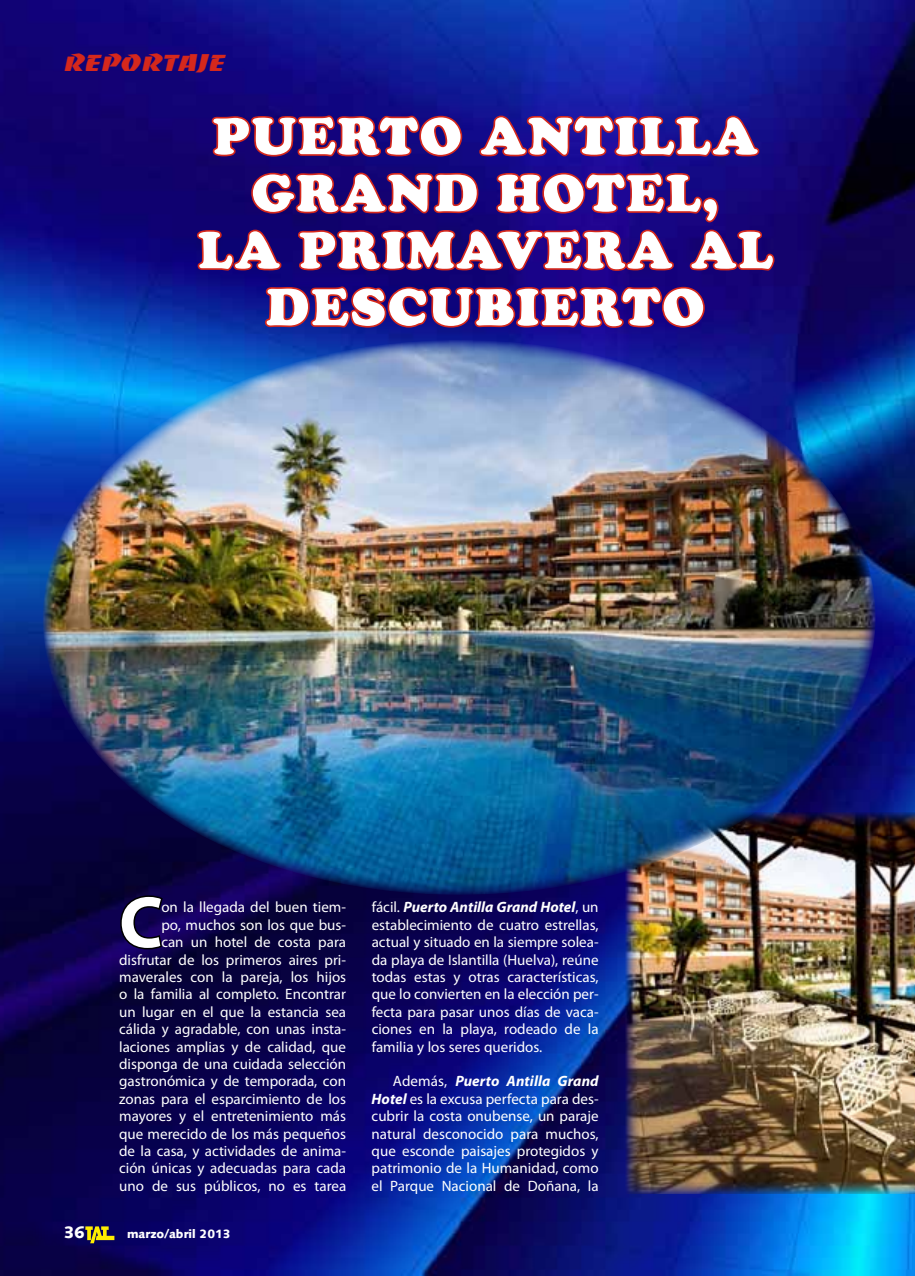
<style>
.page{position:relative;width:915px;height:1276px;background:#fff}
.page>*{position:absolute;margin:0;border:0;box-sizing:border-box;transform-origin:0 0}
.t1{font:700 73.35px "Myriad Pro";color:#fff}
.t2{font:900 54px/57px "Cooper";letter-spacing:.04em;color:#fff;text-align:center}
.t3{font:22.5px "Baccarat Wide";letter-spacing:-.02em;color:#d5281c}
.t4{font:900 16.5px "Syntax";color:#fff}
.t5{font:15px/17.4px "Myriad Pro";color:#fff;text-align:justify}
.t6{font:900 12px "Syntax";color:#fff}
.s1{font-weight:700;font-style:italic}
</style>
<div class="page">
<img style="left:0;top:0;width:914px;height:1276px">
<img style="left:625px;top:812px;width:289px;height:382px">
<img style="left:43px;top:340px;width:832px;height:555px">
<svg style="left:85px;top:1226px;width:29px;height:17px"></svg>
<svg style="left:119px;top:894px;width:45px;height:57px;background:#0c0042"></svg>
<svg style="left:209px;top:113px;width:254px;height:46px;background:#51105b"></svg>
<svg style="left:476px;top:114px;width:284px;height:45px;background:#4f1670"></svg>
<svg style="left:195px;top:170px;width:581px;height:103px;background:#440c62"></svg>
<svg style="left:262px;top:284px;width:444px;height:46px;background:#531262"></svg>
<h3 class="t3" style="left:64px;top:50px;width:163px">REPORTAJE</h3>
<h2 class="t2" style="left:198px;top:108px;width:576px">PUERTO ANTILLA<br>GRAND HOTEL,<br>LA PRIMAVERA AL<br>DESCUBIERTO</h2>
<h1 class="t1" style="left:119px;top:874px;width:45px">C</h1>
<p class="t5" style="left:119px;top:898px;width:228px;text-align:right">on la llegada del buen tiem-<br>po, muchos son los que bus-<br>can un hotel de costa para disfrutar de los primeros aires pri&shy;maverales con la pareja, los hijos o la familia al completo. Encontrar un lugar en el que la estancia sea cálida y agradable, con unas insta&shy;laciones amplias y de calidad, que disponga de una cuidada selección gastronómica y de temporada, con zonas para el esparcimiento de los mayores y el entretenimiento más que merecido de los más pequeños de la casa, y actividades de anima&shy;ción únicas y adecuadas para cada uno de sus públicos, no es tarea</p>
<p class="t5" style="left:371px;top:898px;width:228px">fácil. <span class="s1">Puerto Antilla Grand Hotel</span>, un establecimiento de cuatro estrellas, actual y situado en la siempre solea&shy;da playa de Islantilla (Huelva), reúne todas estas y otras características, que lo convierten en la elección per&shy;fecta para pasar unos días de vaca&shy;ciones en la playa, rodeado de la familia y los seres queridos.</p>
<p class="t5" style="left:371px;top:1072px;width:228px;text-indent:21px">Además, <span class="s1">Puerto Antilla Grand Hotel</span> es la excusa perfecta para des&shy;cubrir la costa onubense, un paraje natural desconocido para muchos, que esconde paisajes protegidos y patrimonio de la Humanidad, como el Parque Nacional de Doñana, la</p>
<p class="t4" style="left:64px;top:1222px;width:22px">36</p>
<p class="t6" style="left:127px;top:1227px;width:105px">marzo/abril 2013</p>
</div>
